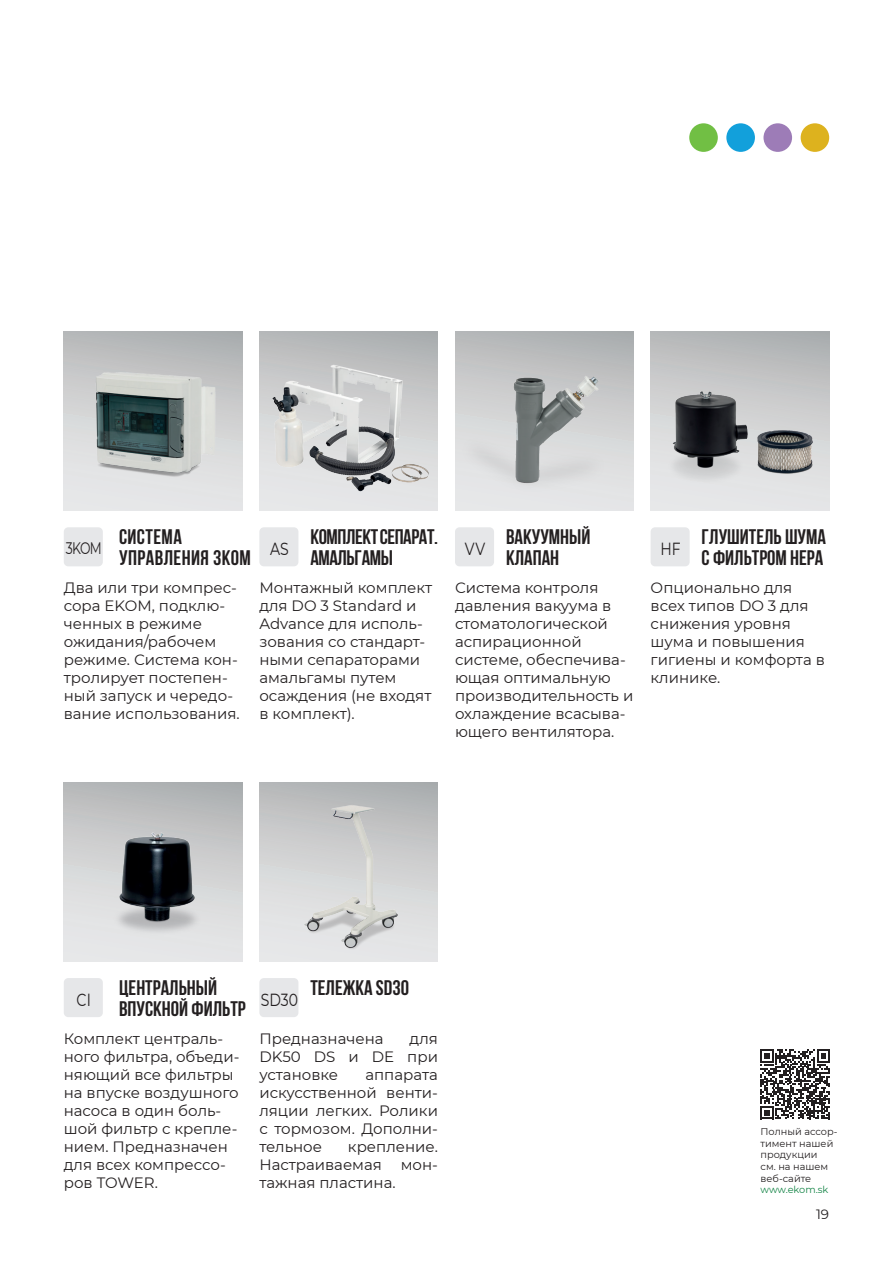
<style>
.page{position:relative;width:893px;height:1263px;background:#fff}
.page>*{position:absolute;margin:0;border:0;box-sizing:border-box;transform-origin:0 0}
.Bold_16pt{font:700 21px/21px "Bebas Neue";color:#231f20}
.Bold_16pt-2{font:700 21px/21px "Bebas Neue";letter-spacing:-.02em;color:#231f20}
.Bold_16pt-3{font:700 21px/21px "Bebas Neue";letter-spacing:.02em;color:#231f20}
.t1{font:17.55px "Montserrat";color:#231f20;scale:.8 1}
.t2{font:16.65px "Montserrat";color:#231f20;scale:.75 1}
.Reg_10pt_Lead_15{font:15px/18px "Montserrat";color:#231f20}
.t3{font:13.5px "Montserrat";color:#231f20}
.t4{font:9.75px/11.7px "Montserrat";color:#231f20}
.t5{font:9.75px "Montserrat";letter-spacing:-.005em;color:#148446}
</style>
<div class="page">
<svg style="left:64px;top:782px;width:178px;height:179px;background:#c2c4c5"></svg>
<img style="left:75px;top:808px;width:156px;height:153px">
<svg style="left:259px;top:782px;width:179px;height:179px;background:#cdcfd0"></svg>
<svg style="left:64px;top:332px;width:178px;height:178px;background:#cecfd0"></svg>
<svg style="left:259px;top:332px;width:179px;height:17px;background:#b2b5b6"></svg>
<img style="left:259px;top:349px;width:179px;height:161px">
<svg style="left:455px;top:502px;width:179px;height:8px"></svg>
<img style="left:455px;top:332px;width:179px;height:170px">
<svg style="left:651px;top:332px;width:178px;height:7px"></svg>
<img style="left:651px;top:339px;width:178px;height:171px">
<div style="left:763px;top:123px;width:29px;height:29px;background:#9d7cb7;border-radius:50%"></div>
<div style="left:801px;top:123px;width:28px;height:29px;background:#ddb21e;border-radius:50%"></div>
<div style="left:726px;top:123px;width:29px;height:29px;background:#12a0db;border-radius:50%"></div>
<div style="left:689px;top:123px;width:29px;height:29px;background:#71bf44;border-radius:50%"></div>
<div style="left:64px;top:527px;width:39px;height:39px;background:#e6e7e9;border-radius:4px"></div>
<div style="left:259px;top:527px;width:39px;height:39px;background:#e6e7e9;border-radius:4px"></div>
<div style="left:455px;top:527px;width:39px;height:39px;background:#e6e7e9;border-radius:4px"></div>
<div style="left:651px;top:527px;width:39px;height:39px;background:#e6e7e9;border-radius:4px"></div>
<div style="left:64px;top:978px;width:39px;height:39px;background:#e6e7e9;border-radius:4px"></div>
<div style="left:259px;top:978px;width:39px;height:39px;background:#e6e7e9;border-radius:4px"></div>
<img style="left:85px;top:362px;width:139px;height:121px">
<svg style="left:760px;top:1049px;width:70px;height:70px"></svg>
<img style="left:300px;top:803px;width:102px;height:152px">
<p class="Bold_16pt-2" style="left:310px;top:526px;width:129px">Комплект сепарат. амальгамы</p>
<p class="Bold_16pt" style="left:506px;top:526px;width:86px">вакуумный клапан</p>
<p class="Bold_16pt" style="left:702px;top:526px;width:126px">глушитель шума с фильтром HEPA</p>
<p class="Bold_16pt-3" style="left:119px;top:526px;width:133px">Система управления 3KOM</p>
<p class="t2" style="left:66px;top:537px;width:50px">3KOM</p>
<p class="t1" style="left:270px;top:536px;width:25px">AS</p>
<p class="t1" style="left:465px;top:536px;width:27px">VV</p>
<p class="t1" style="left:660px;top:536px;width:27px">HF</p>
<p class="Reg_10pt_Lead_15" style="left:64px;top:578px;width:177px">Два или три компрес&shy;сора EKOM, подклю&shy;ченных в режиме ожидания/рабочем режиме. Система кон&shy;тролирует постепен&shy;ный запуск и чередо&shy;вание использования.</p>
<p class="Reg_10pt_Lead_15" style="left:259px;top:578px;width:174px">Монтажный комплект для DO 3 Standard и<br>Advance для исполь&shy;зования со стандарт&shy;ными сепараторами амальгамы путем осаждения (не входят в комплект).</p>
<p class="Reg_10pt_Lead_15" style="left:455px;top:578px;width:180px">Система контроля давления вакуума в стоматологической аспирационной системе, обеспечива&shy;ющая оптимальную производительность и охлаждение всасыва&shy;ющего вентилятора.</p>
<p class="Reg_10pt_Lead_15" style="left:651px;top:578px;width:176px">Опционально для всех типов DO 3 для снижения уровня шума и повышения гигиены и комфорта в</p>
<p class="Reg_10pt_Lead_15" style="left:651px;top:668px;width:71px">клинике.</p>
<p class="Bold_16pt" style="left:119px;top:977px;width:128px">центральный впускной фильтр</p>
<p class="t1" style="left:77px;top:987px;width:19px">CI</p>
<p class="t1" style="left:261px;top:987px;width:48px">SD30</p>
<p class="Bold_16pt" style="left:310px;top:977px;width:100px">тележка SD30</p>
<p class="Reg_10pt_Lead_15" style="left:64px;top:1029px;width:177px">Комплект централь&shy;ного фильтра, объеди&shy;няющий все фильтры на впуске воздушного насоса в один боль&shy;шой фильтр с крепле&shy;нием. Предназначен для всех компрессо&shy;ров TOWER.</p>
<p class="Reg_10pt_Lead_15" style="left:259px;top:1029px;width:126px">Предназначена</p>
<p class="Reg_10pt_Lead_15" style="left:259px;top:1029px;width:180px;text-align:justify;text-indent:150px">для DK50 DS и DE при установке</p>
<p class="Reg_10pt_Lead_15" style="left:259px;top:1065px;width:180px;text-align:justify;text-indent:106px">аппарата искусственной венти&shy;ляции легких. Ролики с тормозом. Дополни&shy;тельное</p>
<p class="Reg_10pt_Lead_15" style="left:259px;top:1137px;width:180px;text-indent:89px">крепление.<br>Настраиваемая</p>
<p class="Reg_10pt_Lead_15" style="left:401px;top:1155px;width:39px">мон-</p>
<p class="Reg_10pt_Lead_15" style="left:259px;top:1173px;width:138px">тажная пластина.</p>
<p class="t4" style="left:760px;top:1125px;width:79px">Полный ассор&shy;тимент нашей продукции<br>см. на нашем веб-сайте</p>
<p class="t5" style="left:760px;top:1183px;width:69px">www.ekom.sk</p>
<p class="t3" style="left:816px;top:1205px;width:15px">19</p>
</div>
